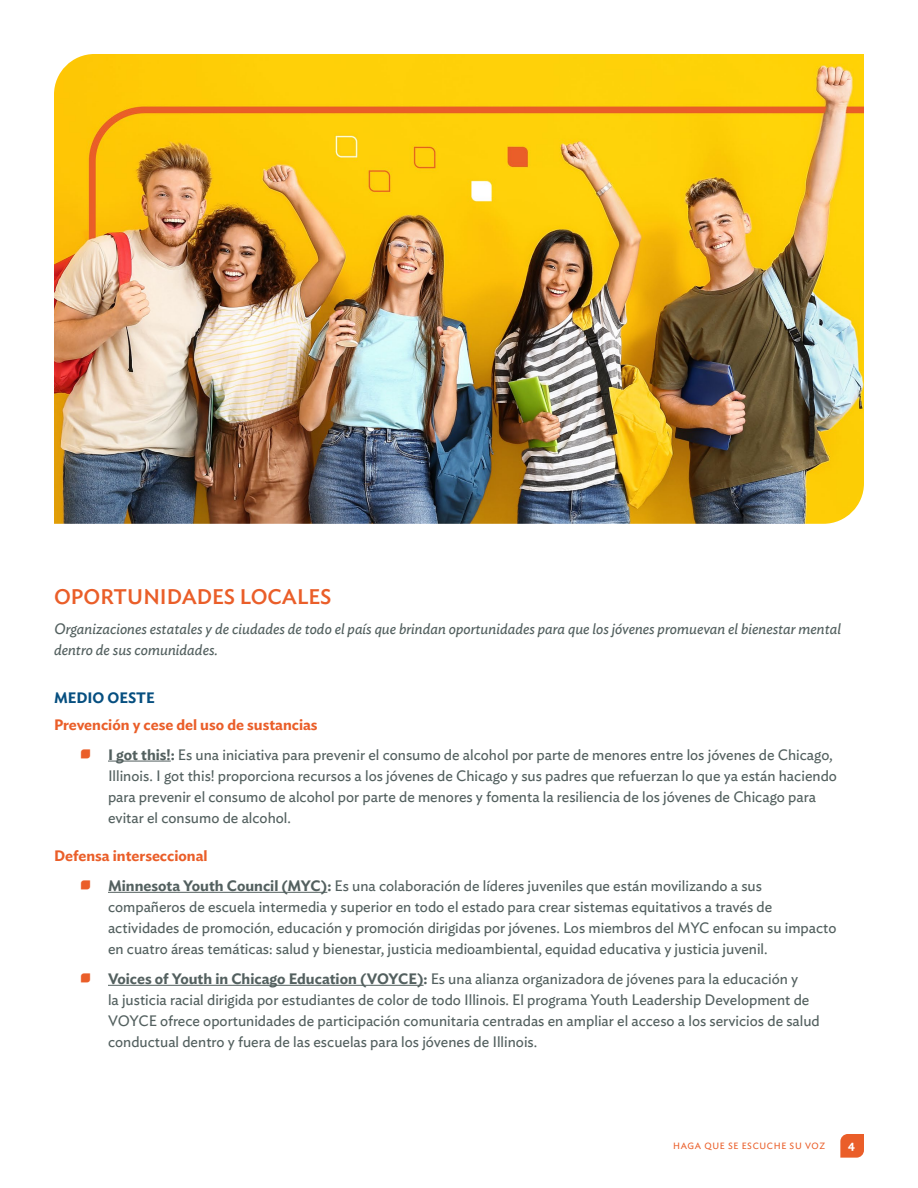
<style>
.page{position:relative;width:918px;height:1188px;background:#fff}
.page>*{position:absolute;margin:0;border:0;box-sizing:border-box;transform-origin:0 0}
.Heading_03{font:500 21px "Ideal Sans";color:#ea5e29}
.t1{font:15px/21px "Ideal Sans";color:#53605f}
.Body{font:italic 15px/21px "Ideal Sans";color:#53605f}
.Heading_05{font:600 15px "Ideal Sans";color:#ea5e29}
.Heading_04{font:600 15px "Ideal Sans";color:#064f80}
.t2{font:600 12px "Ideal Sans";color:#fff}
.t3{font:9px "Ideal Sans";letter-spacing:.075em;color:#ea5e29}
.s1{font-weight:600}
</style>
<div class="page">
<hr style="left:108px;top:761px;width:63px;height:1px;background:#53605f">
<hr style="left:108px;top:892px;width:219px;height:1px;background:#53605f">
<hr style="left:108px;top:985px;width:316px;height:1px;background:#53605f">
<img style="left:54px;top:54px;width:810px;height:470px">
<svg style="left:840px;top:1134px;width:24px;height:24px"></svg>
<p class="Heading_03" style="left:54px;top:581px;width:279px">OPORTUNIDADES LOCALES</p>
<p class="Body" style="left:54px;top:617px;width:789px">Organizaciones estatales y de ciudades de todo el país que brindan oportunidades para que los jóvenes promuevan el bienestar mental dentro de sus comunidades.</p>
<p class="Heading_04" style="left:54px;top:686px;width:102px">MEDIO OESTE</p>
<p class="Heading_05" style="left:54px;top:713px;width:265px">Prevención y cese del uso de sustancias</p>
<p class="t1" style="left:108px;top:743px;width:731px"><span class="s1">I got this!:</span> Es una iniciativa para prevenir el consumo de alcohol por parte de menores entre los jóvenes de Chicago, Illinois. I got this! proporciona recursos a los jóvenes de Chicago y sus padres que refuerzan lo que ya están haciendo para prevenir el consumo de alcohol por parte de menores y fomenta la resiliencia de los jóvenes de Chicago para evitar el consumo de alcohol.</p>
<p class="Heading_05" style="left:54px;top:844px;width:155px">Defensa interseccional</p>
<p class="t1" style="left:108px;top:874px;width:730px"><span class="s1">Minnesota Youth Council (MYC):</span> Es una colaboración de líderes juveniles que están movilizando a sus compañeros de escuela intermedia y superior en todo el estado para crear sistemas equitativos a través de actividades de promoción, educación y promoción dirigidas por jóvenes. Los miembros del MYC enfocan su impacto en cuatro áreas temáticas: salud y bienestar, justicia medioambiental, equidad educativa y justicia juvenil.</p>
<p class="t1" style="left:108px;top:967px;width:713px"><span class="s1">Voices of Youth in Chicago Education (VOYCE):</span> Es una alianza organizadora de jóvenes para la educación y<br>la justicia racial dirigida por estudiantes de color de todo Illinois. El programa Youth Leadership Development de VOYCE ofrece oportunidades de participación comunitaria centradas en ampliar el acceso a los servicios de salud conductual dentro y fuera de las escuelas para los jóvenes de Illinois.</p>
<p class="t3" style="left:673px;top:1139px;width:154px">HAGA QUE SE ESCUCHE SU VOZ</p>
<p class="t2" style="left:848px;top:1136px;width:8px">4</p>
</div>
